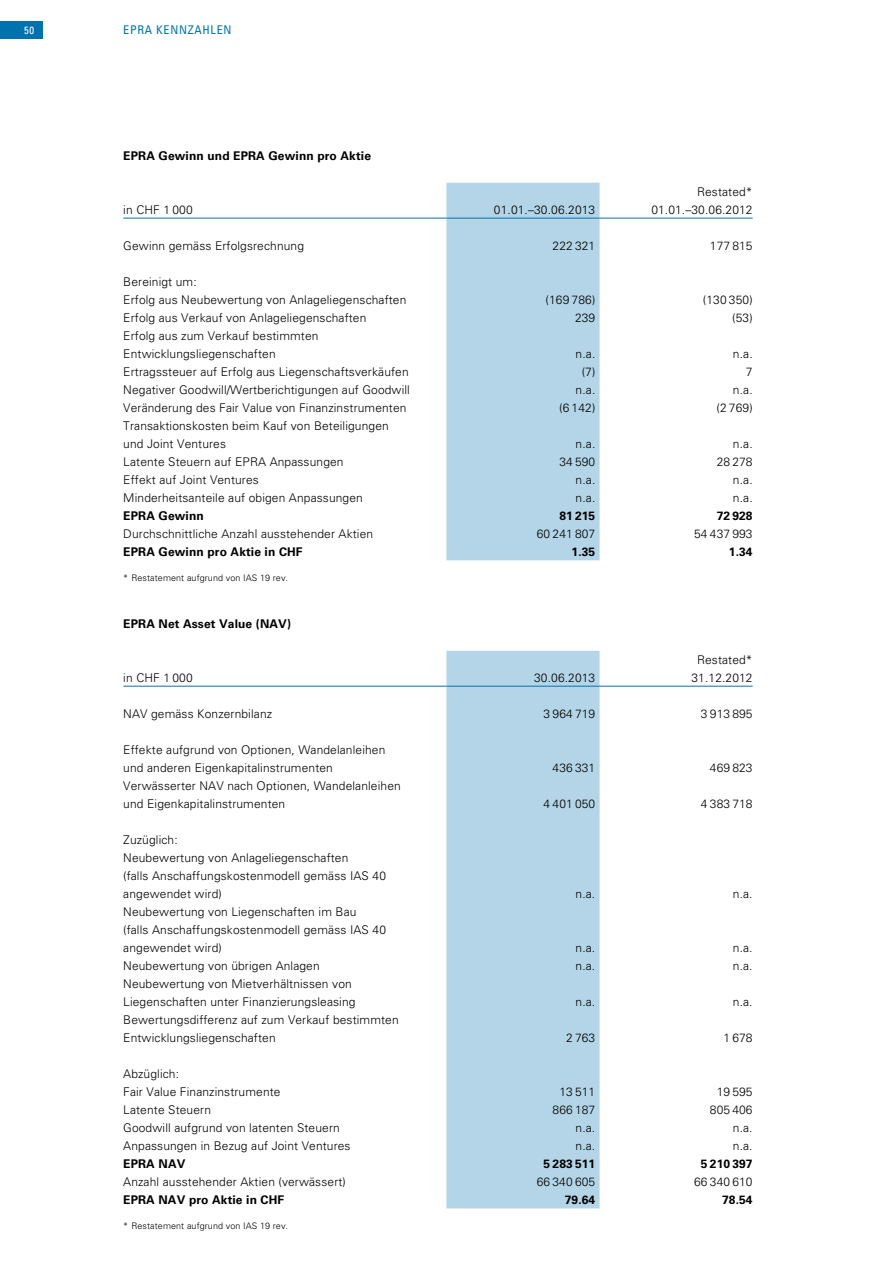
<style>
.page{position:relative;width:893px;height:1263px;background:#fff}
.page>*{position:absolute;margin:0;border:0;box-sizing:border-box;transform-origin:0 0}
.t1{font:300 12px/18px "Univers LT Std";letter-spacing:.01em;color:#000}
.t2{font:700 12px "Univers LT Std";letter-spacing:.01em;color:#000}
.t3{font:condensed 12px "Univers LT Std";letter-spacing:.06em;color:#0073ae}
.t4{font:condensed 10.5px "Univers LT Std";color:#fff}
.t5{font:300 9px "Univers LT Std";letter-spacing:.01em;color:#000}
</style>
<div class="page">
<div style="left:0;top:21px;width:43px;height:17px;background:#0073ae"></div>
<svg style="left:446px;top:183px;width:154px;height:377px;background:#b6d6e7"></svg>
<hr style="left:123px;top:218px;width:323px;height:1px;background:#0073ae">
<hr style="left:446px;top:218px;width:154px;height:1px;background:#0073ae">
<hr style="left:600px;top:218px;width:153px;height:1px;background:#0073ae">
<div style="left:446px;top:651px;width:154px;height:557px;background:#b3d5e7"></div>
<hr style="left:123px;top:686px;width:323px;height:1px;background:#0073ae">
<hr style="left:446px;top:686px;width:154px;height:1px;background:#0073ae">
<hr style="left:600px;top:686px;width:153px;height:1px;background:#0073ae">
<p class="t4" style="left:24px;top:24px;width:11px">50</p>
<p class="t3" style="left:123px;top:22px;width:110px">EPRA KENNZAHLEN</p>
<p class="t2" style="left:123px;top:149px;width:249px">EPRA Gewinn und EPRA Gewinn pro Aktie</p>
<p class="t1" style="left:123px;top:201px;width:71px">in CHF 1 000</p>
<p class="t1" style="left:494px;top:201px;width:103px">01.01.–30.06.2013</p>
<p class="t1" style="left:651px;top:183px;width:103px;text-align:right">Restated*<br>01.01.–30.06.2012</p>
<p class="t1" style="left:123px;top:237px;width:182px">Gewinn gemäss Erfolgsrechnung</p>
<p class="t1" style="left:553px;top:237px;width:44px">222 321</p>
<p class="t1" style="left:710px;top:237px;width:44px">177 815</p>
<p class="t1" style="left:123px;top:273px;width:285px">Bereinigt um:<br>Erfolg aus Neubewertung von Anlageliegenschaften</p>
<p class="t1" style="left:546px;top:291px;width:51px">(169 786)</p>
<p class="t1" style="left:703px;top:291px;width:51px">(130 350)</p>
<p class="t1" style="left:123px;top:309px;width:245px">Erfolg aus Verkauf von Anlageliegenschaften</p>
<p class="t1" style="left:575px;top:309px;width:22px">239</p>
<p class="t1" style="left:732px;top:309px;width:22px">(53)</p>
<p class="t1" style="left:123px;top:327px;width:197px">Erfolg aus zum Verkauf bestimmten<br>Entwicklungsliegenschaften</p>
<p class="t1" style="left:576px;top:345px;width:21px">n.a.</p>
<p class="t1" style="left:733px;top:345px;width:21px">n.a.</p>
<p class="t1" style="left:123px;top:363px;width:287px">Ertragssteuer auf Erfolg aus Liegenschaftsverkäufen</p>
<p class="t1" style="left:582px;top:363px;width:15px">(7)</p>
<p class="t1" style="left:746px;top:363px;width:8px">7</p>
<p class="t1" style="left:123px;top:381px;width:288px">Negativer Goodwill/Wertberichtigungen auf Goodwill</p>
<p class="t1" style="left:576px;top:381px;width:21px">n.a.</p>
<p class="t1" style="left:733px;top:381px;width:21px">n.a.</p>
<p class="t1" style="left:123px;top:399px;width:285px">Veränderung des Fair Value von Finanzinstrumenten</p>
<p class="t1" style="left:559px;top:399px;width:38px">(6 142)</p>
<p class="t1" style="left:717px;top:399px;width:38px">(2 769)</p>
<p class="t1" style="left:123px;top:417px;width:267px">Transaktionskosten beim Kauf von Beteiligungen und Joint Ventures</p>
<p class="t1" style="left:576px;top:435px;width:21px">n.a.</p>
<p class="t1" style="left:733px;top:435px;width:21px">n.a.</p>
<p class="t1" style="left:123px;top:453px;width:222px">Latente Steuern auf EPRA Anpassungen</p>
<p class="t1" style="left:559px;top:453px;width:37px">34 590</p>
<p class="t1" style="left:717px;top:453px;width:37px">28 278</p>
<p class="t1" style="left:123px;top:471px;width:137px">Effekt auf Joint Ventures</p>
<p class="t1" style="left:576px;top:471px;width:21px">n.a.</p>
<p class="t1" style="left:733px;top:471px;width:21px">n.a.</p>
<p class="t1" style="left:123px;top:489px;width:241px">Minderheitsanteile auf obigen Anpassungen</p>
<p class="t1" style="left:576px;top:489px;width:21px">n.a.</p>
<p class="t1" style="left:733px;top:489px;width:21px">n.a.</p>
<p class="t2" style="left:123px;top:509px;width:82px">EPRA Gewinn</p>
<p class="t2" style="left:559px;top:509px;width:37px">81 215</p>
<p class="t2" style="left:717px;top:509px;width:37px">72 928</p>
<p class="t1" style="left:123px;top:525px;width:251px">Durchschnittliche Anzahl ausstehender Aktien</p>
<p class="t1" style="left:537px;top:525px;width:60px">60 241 807</p>
<p class="t1" style="left:694px;top:525px;width:60px">54 437 993</p>
<p class="t2" style="left:123px;top:545px;width:181px">EPRA Gewinn pro Aktie in CHF</p>
<p class="t2" style="left:572px;top:545px;width:25px">1.35</p>
<p class="t2" style="left:729px;top:545px;width:25px">1.34</p>
<p class="t5" style="left:123px;top:572px;width:166px">* Restatement aufgrund von IAS 19 rev.</p>
<p class="t2" style="left:123px;top:617px;width:169px">EPRA Net Asset Value (NAV)</p>
<p class="t1" style="left:123px;top:669px;width:71px">in CHF 1 000</p>
<p class="t1" style="left:534px;top:669px;width:63px">30.06.2013</p>
<p class="t1" style="left:691px;top:651px;width:63px;text-align:center">Restated*<br>31.12.2012</p>
<p class="t1" style="left:123px;top:705px;width:150px">NAV gemäss Konzernbilanz</p>
<p class="t1" style="left:544px;top:705px;width:53px">3 964 719</p>
<p class="t1" style="left:701px;top:705px;width:53px">3 913 895</p>
<p class="t1" style="left:123px;top:741px;width:264px">Effekte aufgrund von Optionen, Wandelanleihen und anderen Eigenkapitalinstrumenten</p>
<p class="t1" style="left:553px;top:759px;width:44px">436 331</p>
<p class="t1" style="left:710px;top:759px;width:44px">469 823</p>
<p class="t1" style="left:123px;top:777px;width:279px">Verwässerter NAV nach Optionen, Wandelanleihen und Eigenkapitalinstrumenten</p>
<p class="t1" style="left:123px;top:831px;width:264px">Zuzüglich:<br>Neubewertung von Anlageliegenschaften<br>(falls Anschaffungskostenmodell gemäss IAS 40 angewendet wird)</p>
<p class="t1" style="left:123px;top:903px;width:264px">Neubewertung von Liegenschaften im Bau<br>(falls Anschaffungskostenmodell gemäss IAS 40 angewendet wird)</p>
<p class="t1" style="left:544px;top:795px;width:53px">4 401 050</p>
<p class="t1" style="left:701px;top:795px;width:53px">4 383 718</p>
<p class="t1" style="left:576px;top:885px;width:21px">n.a.</p>
<p class="t1" style="left:733px;top:885px;width:21px">n.a.</p>
<p class="t1" style="left:576px;top:939px;width:21px">n.a.</p>
<p class="t1" style="left:733px;top:939px;width:21px">n.a.</p>
<p class="t1" style="left:123px;top:957px;width:198px">Neubewertung von übrigen Anlagen</p>
<p class="t1" style="left:576px;top:957px;width:21px">n.a.</p>
<p class="t1" style="left:733px;top:957px;width:21px">n.a.</p>
<p class="t1" style="left:123px;top:975px;width:234px">Neubewertung von Mietverhältnissen von<br>Liegenschaften unter Finanzierungsleasing</p>
<p class="t1" style="left:576px;top:993px;width:21px">n.a.</p>
<p class="t1" style="left:733px;top:993px;width:21px">n.a.</p>
<p class="t1" style="left:123px;top:1011px;width:277px">Bewertungsdifferenz auf zum Verkauf bestimmten<br>Entwicklungsliegenschaften</p>
<p class="t1" style="left:123px;top:1065px;width:159px">Abzüglich:<br>Fair Value Finanzinstrumente</p>
<p class="t1" style="left:566px;top:1029px;width:31px">2 763</p>
<p class="t1" style="left:723px;top:1029px;width:31px">1 678</p>
<p class="t1" style="left:559px;top:1083px;width:37px">13 511</p>
<p class="t1" style="left:717px;top:1083px;width:37px">19 595</p>
<p class="t1" style="left:123px;top:1101px;width:89px">Latente Steuern</p>
<p class="t1" style="left:552px;top:1101px;width:44px">866 187</p>
<p class="t1" style="left:710px;top:1101px;width:44px">805 406</p>
<p class="t1" style="left:123px;top:1119px;width:218px">Goodwill aufgrund von latenten Steuern</p>
<p class="t1" style="left:576px;top:1119px;width:21px">n.a.</p>
<p class="t1" style="left:733px;top:1119px;width:21px">n.a.</p>
<p class="t1" style="left:123px;top:1137px;width:229px">Anpassungen in Bezug auf Joint Ventures</p>
<p class="t1" style="left:576px;top:1137px;width:21px">n.a.</p>
<p class="t1" style="left:733px;top:1137px;width:21px">n.a.</p>
<p class="t2" style="left:123px;top:1157px;width:64px">EPRA NAV</p>
<p class="t2" style="left:544px;top:1157px;width:53px">5 283 511</p>
<p class="t2" style="left:701px;top:1157px;width:53px">5 210 397</p>
<p class="t1" style="left:123px;top:1173px;width:224px">Anzahl ausstehender Aktien (verwässert)</p>
<p class="t1" style="left:537px;top:1173px;width:60px">66 340 605</p>
<p class="t1" style="left:694px;top:1173px;width:60px">66 340 610</p>
<p class="t2" style="left:123px;top:1193px;width:162px">EPRA NAV pro Aktie in CHF</p>
<p class="t2" style="left:565px;top:1193px;width:32px">79.64</p>
<p class="t2" style="left:722px;top:1193px;width:32px">78.54</p>
<p class="t5" style="left:123px;top:1220px;width:166px">* Restatement aufgrund von IAS 19 rev.</p>
</div>
